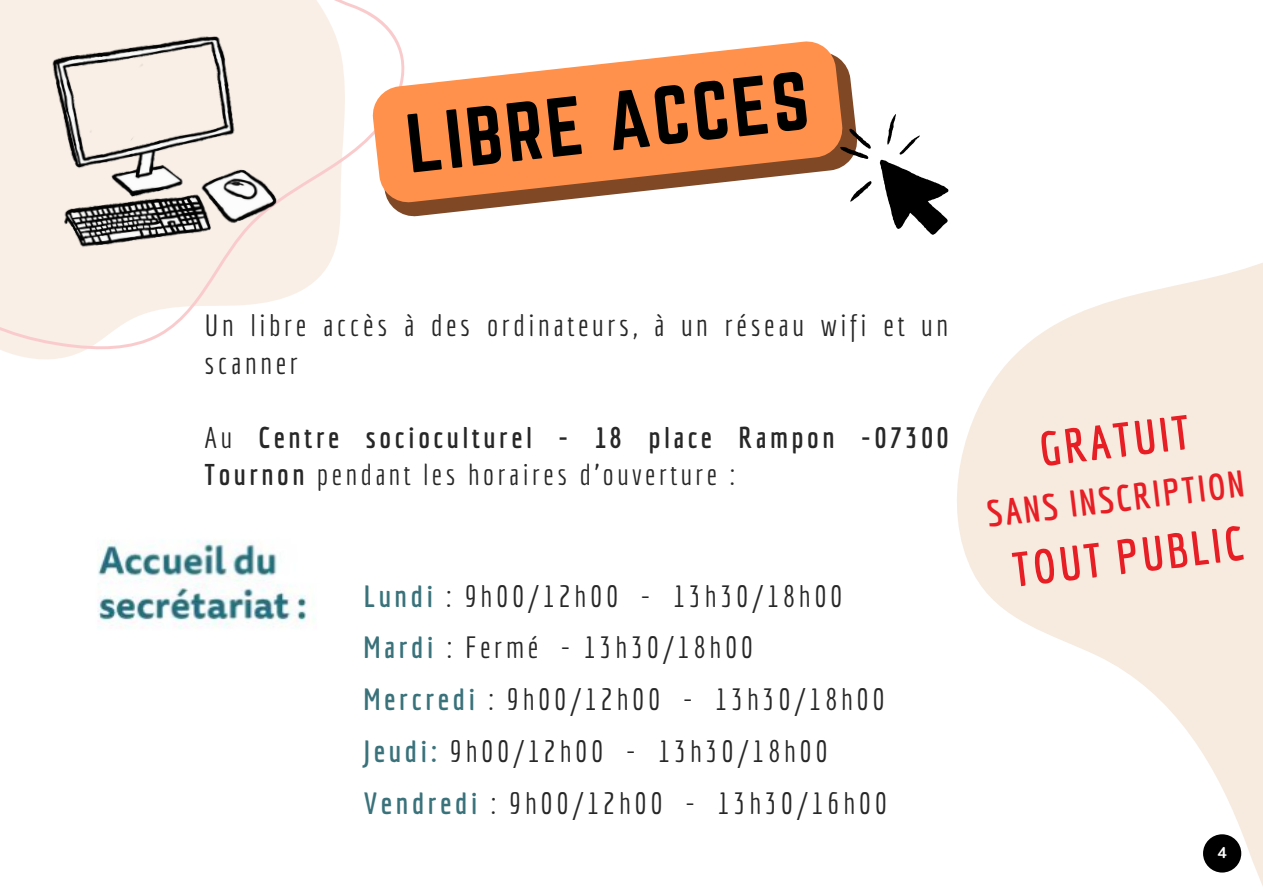
<style>
.page{position:relative;width:1263px;height:893px;background:#fff}
.page>*{position:absolute;margin:0;border:0;box-sizing:border-box;transform-origin:0 0}
.t1{font:74.32px "Norwester";color:#000}
.t2{font:72.82px "Norwester";color:#000}
.t3{font:700 47.33px "Economica";color:#e81e25}
.t4{font:700 36.53px "Economica";color:#e81e25}
.t5{font:30px/51.8px "Economica";letter-spacing:.12em;color:#272727}
.t6{font:700 29.25px/37.1px "Economica";letter-spacing:.12em;color:#272727}
.t7{font:700 15.75px "Nunito";color:#fff}
.s1{font-weight:400}
.s2{font-weight:700;color:#3a727b}
</style>
<div class="page">
<img style="left:97px;top:539px;width:218px;height:90px">
<svg style="left:957px;top:263px;width:306px;height:623px;fill:#f7ebe0"></svg>
<svg style="left:433px;top:65px;width:423px;height:150px"></svg>
<svg style="left:849px;top:181px;width:23px;height:21px"></svg>
<svg style="left:845px;top:127px;width:26px;height:34px"></svg>
<svg style="left:879px;top:114px;width:70px;height:121px"></svg>
<img style="left:0;top:0;width:433px;height:360px">
<div style="left:1203px;top:834px;width:38px;height:38px;background:#000;border-radius:50%"></div>
<svg style="left:370px;top:38px;width:475px;height:167px;fill:#ff914d"></svg>
<h2 class="t2" style="left:402px;top:99px;width:405px;rotate:-6deg">LIBRE ACCES</h2>
<h1 class="t1" style="left:408px;top:111px;width:414px;rotate:-6deg">LIBRE ACCES</h1>
<p class="t5" style="left:205px;top:306px;width:745px;line-height:38.2px">Un libre accès à des ordinateurs, à un réseau wifi et un scanner</p>
<p class="t6" style="left:205px;top:418px;width:745px"><span class="s1">Au</span> Centre socioculturel - 18 place Rampon -07300<br>Tournon <span class="s1">pendant les horaires d'ouverture :</span></p>
<p class="t5" style="left:364px;top:569px;width:525px"><span class="s2">Lundi</span> : 9h00/12h00 - 13h30/18h00<br><span class="s2">Mardi</span> : Fermé - 13h30/18h00<br><span class="s2">Mercredi</span> : 9h00/12h00 - 13h30/18h00<br><span class="s2">Jeudi:</span> 9h00/12h00 - 13h30/18h00<br><span class="s2">Vendredi</span> : 9h00/12h00 - 13h30/16h00</p>
<h3 class="t3" style="left:1036px;top:422px;width:152px;rotate:-7deg">GRATUIT</h3>
<p class="t4" style="left:984px;top:493px;width:260px;rotate:-7deg">SANS INSCRIPTION</p>
<h3 class="t3" style="left:1009px;top:543px;width:233px;rotate:-7deg">TOUT PUBLIC</h3>
<p class="t7" style="left:1217px;top:842px;width:11px">4</p>
</div>
